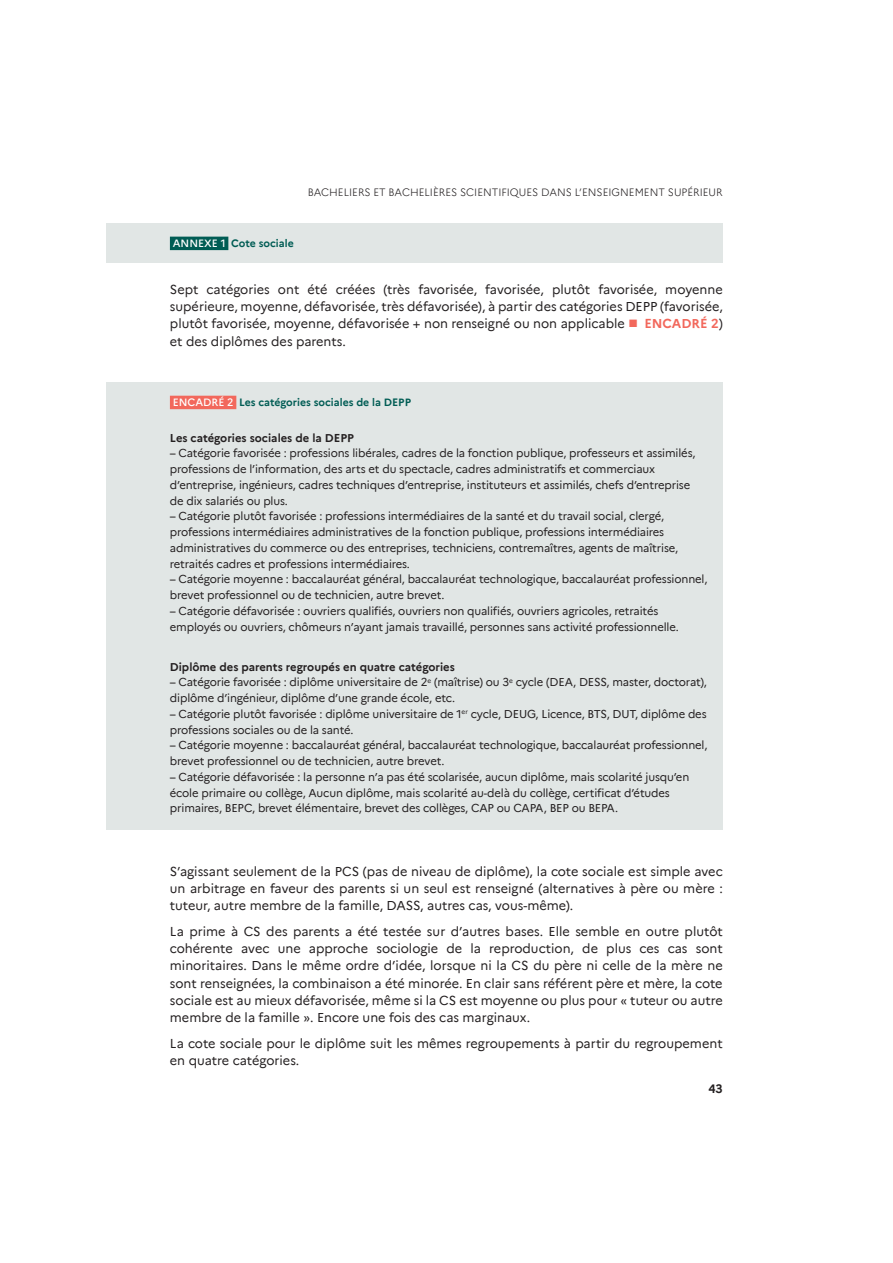
<style>
.page{position:relative;width:893px;height:1263px;background:#fff}
.page>*{position:absolute;margin:0;border:0;box-sizing:border-box;transform-origin:0 0}
.t1{font:12.75px/17.2px "Marianne";color:#231f20;text-align:justify}
.t2{font:700 12.75px "Marianne";color:#f2685c}
.t3{font:700 12px "Marianne";color:#231f20}
.t4{font:11.25px/15.8px "Marianne";letter-spacing:-.01em;color:#231f20}
.t5{font:700 11.25px "Marianne";color:#231f20}
.t6{font:300 10.5px "Marianne";color:#231f20}
.t7{font:700 10.5px "Marianne";color:#005c54}
.s1{font-weight:500;color:#fff}
.s2{font-weight:400;color:#231f20}
</style>
<div class="page">
<div style="left:106px;top:223px;width:617px;height:40px;background:#e1e6e5"></div>
<div style="left:170px;top:237px;width:58px;height:13px;background:#005c54"></div>
<div style="left:106px;top:382px;width:617px;height:447px;background:#e1e6e5"></div>
<div style="left:170px;top:396px;width:66px;height:13px;background:#f2685c"></div>
<p class="t6" style="left:308px;top:184px;width:416px">BACHELIERS ET BACHELIÈRES SCIENTIFIQUES DANS L’ENSEIGNEMENT SUPÉRIEUR</p>
<p class="t7" style="left:173px;top:235px;width:123px"><span class="s1">ANNEXE 1</span> Cote sociale</p>
<p class="t1" style="left:170px;top:280px;width:554px">Sept catégories ont été créées (très favorisée, favorisée, plutôt favorisée, moyenne supérieure, moyenne, défavorisée, très défavorisée), à partir des catégories DEPP (favorisée, plutôt favorisée, moyenne, défavorisée + non renseigné ou non applicable</p>
<p class="t2" style="left:644px;top:314px;width:80px">ENCADRÉ 2<span class="s2">)</span></p>
<p class="t1" style="left:170px;top:332px;width:177px">et des diplômes des parents.</p>
<p class="t7" style="left:173px;top:394px;width:240px"><span class="s1">ENCADRÉ 2</span> Les catégories sociales de la DEPP</p>
<p class="t5" style="left:170px;top:429px;width:186px">Les catégories sociales de la DEPP</p>
<p class="t4" style="left:170px;top:445px;width:527px">– Catégorie favorisée : professions libérales, cadres de la fonction publique, professeurs et assimilés, professions de l’information, des arts et du spectacle, cadres administratifs et commerciaux d’entreprise, ingénieurs, cadres techniques d’entreprise, instituteurs et assimilés, chefs d’entreprise de dix salariés ou plus.</p>
<p class="t4" style="left:170px;top:508px;width:510px">– Catégorie plutôt favorisée : professions intermédiaires de la santé et du travail social, clergé, professions intermédiaires administratives de la fonction publique, professions intermédiaires administratives du commerce ou des entreprises, techniciens, contremaîtres, agents de maîtrise, retraités cadres et professions intermédiaires.</p>
<p class="t4" style="left:170px;top:571px;width:539px">– Catégorie moyenne : baccalauréat général, baccalauréat technologique, baccalauréat professionnel, brevet professionnel ou de technicien, autre brevet.</p>
<p class="t4" style="left:170px;top:602px;width:510px">– Catégorie défavorisée : ouvriers qualifiés, ouvriers non qualifiés, ouvriers agricoles, retraités employés ou ouvriers, chômeurs n’ayant jamais travaillé, personnes sans activité professionnelle.</p>
<p class="t5" style="left:170px;top:658px;width:286px">Diplôme des parents regroupés en quatre catégories</p>
<p class="t4" style="left:170px;top:674px;width:538px">– Catégorie favorisée : diplôme universitaire de 2<sup>e</sup> (maîtrise) ou 3<sup>e</sup> cycle (DEA, DESS, master, doctorat), diplôme d’ingénieur, diplôme d’une grande école, etc.</p>
<p class="t4" style="left:170px;top:705px;width:538px">– Catégorie plutôt favorisée : diplôme universitaire de 1<sup>er</sup> cycle, DEUG, Licence, BTS, DUT, diplôme des professions sociales ou de la santé.</p>
<p class="t4" style="left:170px;top:737px;width:539px">– Catégorie moyenne : baccalauréat général, baccalauréat technologique, baccalauréat professionnel, brevet professionnel ou de technicien, autre brevet.</p>
<p class="t4" style="left:170px;top:768px;width:521px">– Catégorie défavorisée : la personne n’a pas été scolarisée, aucun diplôme, mais scolarité jusqu’en école primaire ou collège, Aucun diplôme, mais scolarité au-delà du collège, certificat d’études primaires, BEPC, brevet élémentaire, brevet des collèges, CAP ou CAPA, BEP ou BEPA.</p>
<p class="t1" style="left:170px;top:861px;width:554px">S’agissant seulement de la PCS (pas de niveau de diplôme), la cote sociale est simple avec un arbitrage en faveur des parents si un seul est renseigné (alternatives à père ou mère : tuteur, autre membre de la famille, DASS, autres cas, vous-même).</p>
<p class="t1" style="left:170px;top:922px;width:554px">La prime à CS des parents a été testée sur d’autres bases. Elle semble en outre plutôt cohérente avec une approche sociologie de la reproduction, de plus ces cas sont minoritaires. Dans le même ordre d’idée, lorsque ni la CS du père ni celle de la mère ne sont renseignées, la combinaison a été minorée. En clair sans référent père et mère, la cote sociale est au mieux défavorisée, même si la CS est moyenne ou plus pour « tuteur ou autre membre de la famille ». Encore une fois des cas marginaux.</p>
<p class="t1" style="left:170px;top:1034px;width:554px">La cote sociale pour le diplôme suit les mêmes regroupements à partir du regroupement en quatre catégories.</p>
<p class="t3" style="left:708px;top:1079px;width:16px">43</p>
</div>
